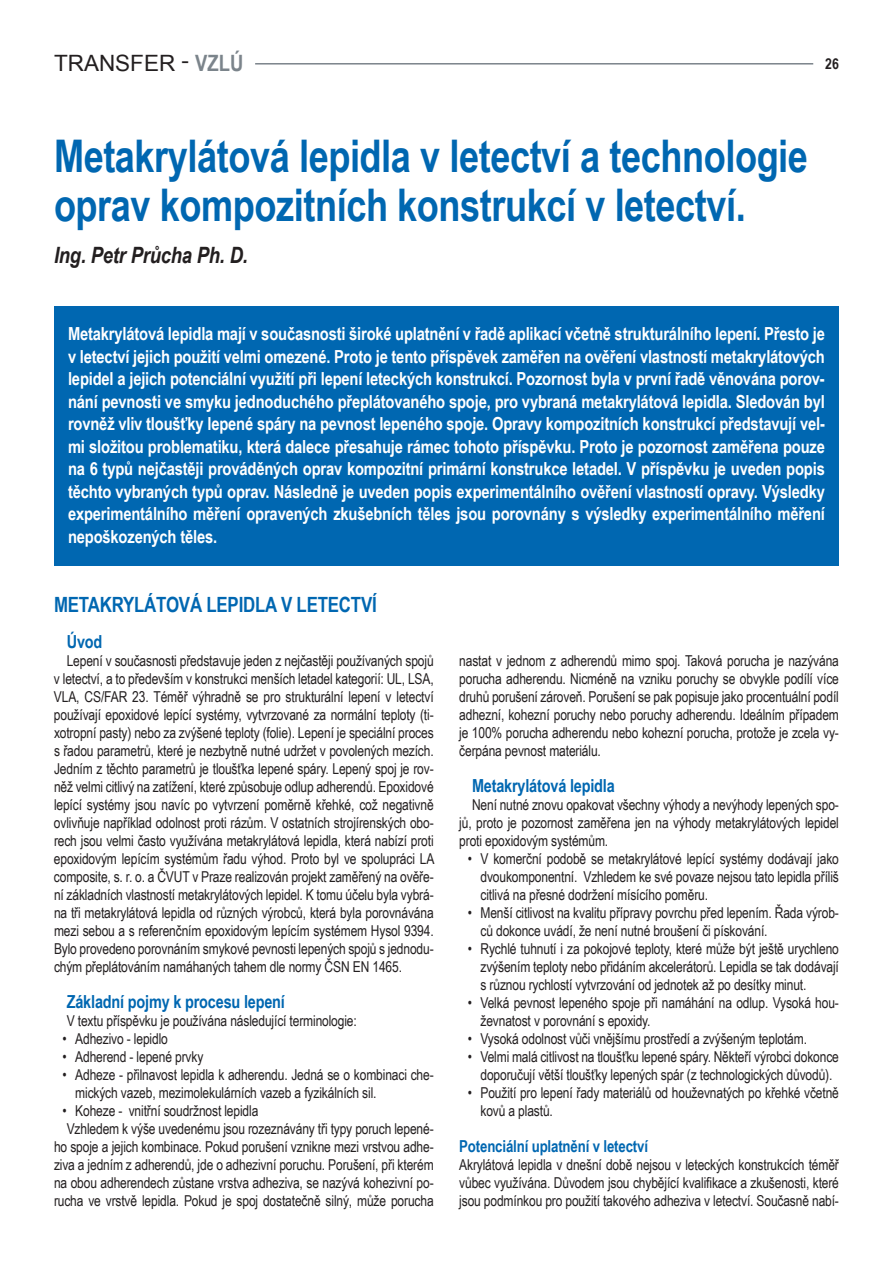
<style>
.page{position:relative;width:893px;height:1263px;background:#fff}
.page>*{position:absolute;margin:0;border:0;box-sizing:border-box;transform-origin:0 0}
.t1{font:700 45px/49.5px "Arial Narrow";letter-spacing:-.01em;color:#0067b1}
.t2{font:italic 700 22.5px "Arial Narrow";letter-spacing:-.01em;color:#231f20}
.t3{font:22.5px "Arial";color:#231f20}
.t4{font:700 21px "Arial Narrow";letter-spacing:-.01em;color:#0067b1}
.t5{font:700 18px/22.5px "Arial Narrow";letter-spacing:-.01em;color:#fff;text-align:justify}
.t6{font:700 18px "Arial Narrow";letter-spacing:-.01em;color:#0067b1}
.t7{font:700 16.5px "Arial Narrow";letter-spacing:-.01em;color:#0067b1}
.t8{font:15px/18px "Arial Narrow";letter-spacing:-.01em;color:#231f20;text-align:justify}
.t9{font:700 15px "Arial Narrow";color:#231f20}
.s1{font-family:"Arial Narrow";font-weight:700;color:#7b848b}
</style>
<div class="page">
<hr style="left:255px;top:63px;width:558px;height:2px;background:#7b848b">
<div style="left:54px;top:306px;width:785px;height:260px;background:#0067b1"></div>
<h2 class="t3" style="left:54px;top:49px;width:191px">TRANSFER - <span class="s1">VZLÚ</span></h2>
<p class="t9" style="left:825px;top:53px;width:15px">26</p>
<h1 class="t1" style="left:54px;top:129px;width:755px">Metakrylátová lepidla v letectví a technologie oprav kompozitních konstrukcí v letectví.</h1>
<h2 class="t2" style="left:54px;top:238px;width:195px">Ing. Petr Průcha Ph. D.</h2>
<p class="t5" style="left:68px;top:322px;width:758px">Metakrylátová lepidla mají v současnosti široké uplatnění v řadě aplikací včetně strukturálního lepení. Přesto je v letectví jejich použití velmi omezené. Proto je tento příspěvek zaměřen na ověření vlastností metakrylátových lepidel a jejich potenciální využití při lepení leteckých konstrukcí. Pozornost byla v první řadě věnována porov&shy;nání pevnosti ve smyku jednoduchého přeplátovaného spoje, pro vybraná metakrylátová lepidla. Sledován byl rovněž vliv tloušťky lepené spáry na pevnost lepeného spoje. Opravy kompozitních konstrukcí představují vel&shy;mi složitou problematiku, která dalece přesahuje rámec tohoto příspěvku. Proto je pozornost zaměřena pouze na 6 typů nejčastěji prováděných oprav kompozitní primární konstrukce letadel. V příspěvku je uveden popis těchto vybraných typů oprav. Následně je uveden popis experimentálního ověření vlastností opravy. Výsledky experimentálního měření opravených zkušebních těles jsou porovnány s výsledky experimentálního měření nepoškozených těles.</p>
<h3 class="t4" style="left:54px;top:589px;width:125px">Metakrylátová</h3>
<h3 class="t4" style="left:206px;top:589px;width:172px">lepidla v letectví</h3>
<p class="t6" style="left:67px;top:628px;width:37px">Úvod</p>
<p class="t8" style="left:54px;top:651px;width:382px;text-indent:13px">Lepení v současnosti představuje jeden z nejčastěji používaných spojů v letectví, a to především v konstrukci menších letadel kategorií: UL, LSA, VLA, CS/FAR 23. Téměř výhradně se pro strukturální lepení v letectví používají epoxidové lepící systémy, vytvrzované za normální teploty (ti&shy;xotropní pasty) nebo za zvýšené teploty (folie). Lepení je speciální proces s řadou parametrů, které je nezbytně nutné udržet v povolených mezích.<br>Jedním z těchto parametrů je tloušťka lepené spáry. Lepený spoj je rov&shy;něž velmi citlivý na zatížení, které způsobuje odlup adherendů. Epoxidové lepící systémy jsou navíc po vytvrzení poměrně křehké, což negativně ovlivňuje například odolnost proti rázům. V ostatních strojírenských obo&shy;rech jsou velmi často využívána metakrylátová lepidla, která nabízí proti epoxidovým lepícím systémům řadu výhod. Proto byl ve spolupráci LA composite, s. r. o. a ČVUT v Praze realizován projekt zaměřený na ověře&shy;ní základních vlastností metakrylátových lepidel. K tomu účelu byla vybrá&shy;na tři metakrylátová lepidla od různých výrobců, která byla porovnávána mezi sebou a s referenčním epoxidovým lepícím systémem Hysol 9394.<br>Bylo provedeno porovnáním smykové pevnosti lepených spojů s jednodu&shy;chým přeplátováním namáhaných tahem dle normy ČSN EN 1465.</p>
<p class="t6" style="left:67px;top:988px;width:220px">Základní pojmy k procesu lepení</p>
<p class="t8" style="left:67px;top:1011px;width:292px">V textu příspěvku je používána následující terminologie:</p>
<p class="t8" style="left:63px;top:1029px;width:107px">• Adhezivo - lepidlo</p>
<p class="t8" style="left:63px;top:1047px;width:142px">• Adherend - lepené prvky</p>
<p class="t8" style="left:75px;top:1065px;width:360px;text-indent:-13px">• Adheze - přilnavost lepidla k adherendu. Jedná se o kombinaci che&shy;mických vazeb, mezimolekulárních vazeb a fyzikálních sil.</p>
<p class="t8" style="left:63px;top:1101px;width:197px">• Koheze - vnitřní soudržnost lepidla</p>
<p class="t8" style="left:67px;top:1119px;width:368px">Vzhledem k výše uvedenému jsou rozeznávány tři typy poruch lepené-</p>
<p class="t8" style="left:54px;top:1137px;width:381px">ho spoje a jejich kombinace. Pokud porušení vznikne mezi vrstvou adhe-</p>
<p class="t8" style="left:54px;top:1155px;width:381px">ziva a jedním z adherendů, jde o adhezivní poruchu. Porušení, při kterém</p>
<p class="t8" style="left:54px;top:1173px;width:381px">na obou adherendech zůstane vrstva adheziva, se nazývá kohezivní po-</p>
<p class="t8" style="left:54px;top:1191px;width:381px">rucha ve vrstvě lepidla. Pokud je spoj dostatečně silný, může porucha</p>
<p class="t8" style="left:459px;top:651px;width:381px">nastat v jednom z adherendů mimo spoj. Taková porucha je nazývána porucha adherendu. Nicméně na vzniku poruchy se obvykle podílí více druhů porušení zároveň. Porušení se pak popisuje jako procentuální podíl adhezní, kohezní poruchy nebo poruchy adherendu. Ideálním případem je 100% porucha adherendu nebo kohezní porucha, protože je zcela vy&shy;čerpána pevnost materiálu.</p>
<p class="t6" style="left:472px;top:772px;width:144px">Metakrylátová lepidla</p>
<p class="t8" style="left:459px;top:795px;width:381px;text-indent:13px">Není nutné znovu opakovat všechny výhody a nevýhody lepených spo&shy;jů, proto je pozornost zaměřena jen na výhody metakrylátových lepidel proti epoxidovým systémům.</p>
<p class="t8" style="left:480px;top:849px;width:360px;text-indent:-13px">• V komerční podobě se metakrylátové lepící systémy dodávají jako dvoukomponentní. Vzhledem ke své povaze nejsou tato lepidla příliš citlivá na přesné dodržení mísícího poměru.</p>
<p class="t8" style="left:480px;top:903px;width:360px;text-indent:-13px">• Menší citlivost na kvalitu přípravy povrchu před lepením. Řada výrob&shy;ců dokonce uvádí, že není nutné broušení či pískování.</p>
<p class="t8" style="left:480px;top:939px;width:360px;text-indent:-13px">• Rychlé tuhnutí i za pokojové teploty, které může být ještě urychleno zvýšením teploty nebo přidáním akcelerátorů. Lepidla se tak dodávají s různou rychlostí vytvrzování od jednotek až po desítky minut.</p>
<p class="t8" style="left:480px;top:993px;width:360px;text-indent:-13px">• Velká pevnost lepeného spoje při namáhání na odlup. Vysoká hou&shy;ževnatost v porovnání s epoxidy.</p>
<p class="t8" style="left:468px;top:1029px;width:341px">• Vysoká odolnost vůči vnějšímu prostředí a zvýšeným teplotám.</p>
<p class="t8" style="left:468px;top:1047px;width:373px;text-align:center">• Velmi malá citlivost na tloušťku lepené spáry. Někteří výrobci dokonce doporučují větší tloušťky lepených spár (z technologických důvodů).</p>
<p class="t8" style="left:480px;top:1083px;width:360px;text-indent:-13px">• Použití pro lepení řady materiálů od houževnatých po křehké včetně kovů a plastů.</p>
<p class="t7" style="left:459px;top:1134px;width:190px">Potenciální uplatnění v letectví</p>
<p class="t8" style="left:459px;top:1155px;width:381px">Akrylátová lepidla v dnešní době nejsou v leteckých konstrukcích téměř vůbec využívána. Důvodem jsou chybějící kvalifikace a zkušenosti, které jsou podmínkou pro použití takového adheziva v letectví. Současně nabí-</p>
</div>
